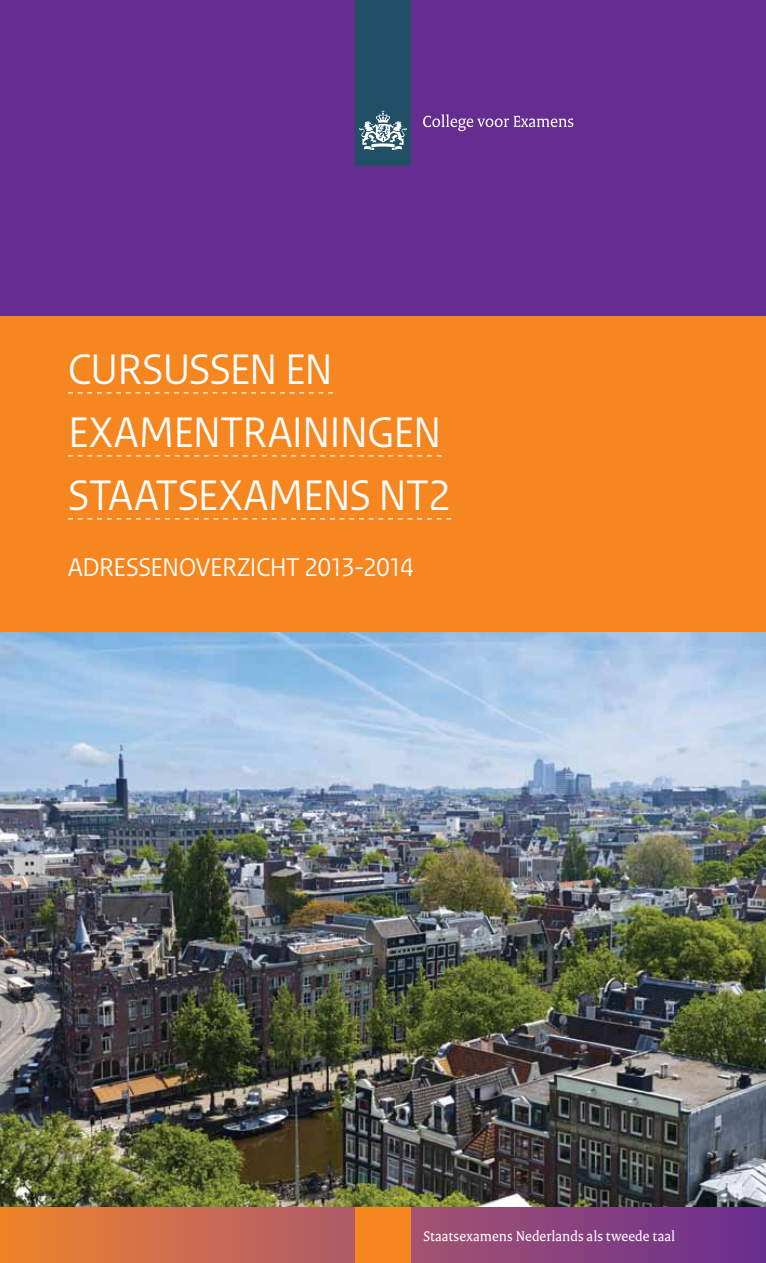
<style>
.page{position:relative;width:766px;height:1263px;background:#fff}
.page>*{position:absolute;margin:0;border:0;box-sizing:border-box;transform-origin:0 0}
.t1{font:45px/63px "Rijksoverheid Sans Heading";letter-spacing:-.025em;color:#fff}
.t2{font:27px "Rijksoverheid Sans Heading";letter-spacing:-.02em;color:#fff}
.t3{font:15px "Rijksoverheid Serif";letter-spacing:.005em;color:#fff}
</style>
<div class="page">
<div style="left:0;top:0;width:765px;height:631px;background:#662d91"></div>
<div style="left:355px;top:0;width:55px;height:166px;background:#214f65"></div>
<svg style="left:359px;top:110px;width:48px;height:40px"></svg>
<svg style="left:423px;top:114px;width:150px;height:17px"></svg>
<img style="left:0;top:631px;width:765px;height:577px">
<div style="left:0;top:1208px;width:765px;height:55px;background:linear-gradient(to right,#ee8235,#682d96)"></div>
<div style="left:355px;top:1208px;width:55px;height:55px;background:#f6861f"></div>
<div style="left:0;top:316px;width:765px;height:315px;background:#f6861f"></div>
<svg style="left:68px;top:392px;width:265px;height:1px"></svg>
<svg style="left:68px;top:455px;width:373px;height:1px"></svg>
<svg style="left:68px;top:518px;width:383px;height:1px"></svg>
<p class="t1" style="left:68px;top:338px;width:384px">CURSUSSEN EN<br>EXAMENTRAININGEN<br>STAATSEXAMENS NT2</p>
<p class="t2" style="left:68px;top:551px;width:347px">ADRESSENOVERZICHT 2013-2014</p>
<p class="t3" style="left:423px;top:1227px;width:253px">Staatsexamens Nederlands als tweede taal</p>
</div>
